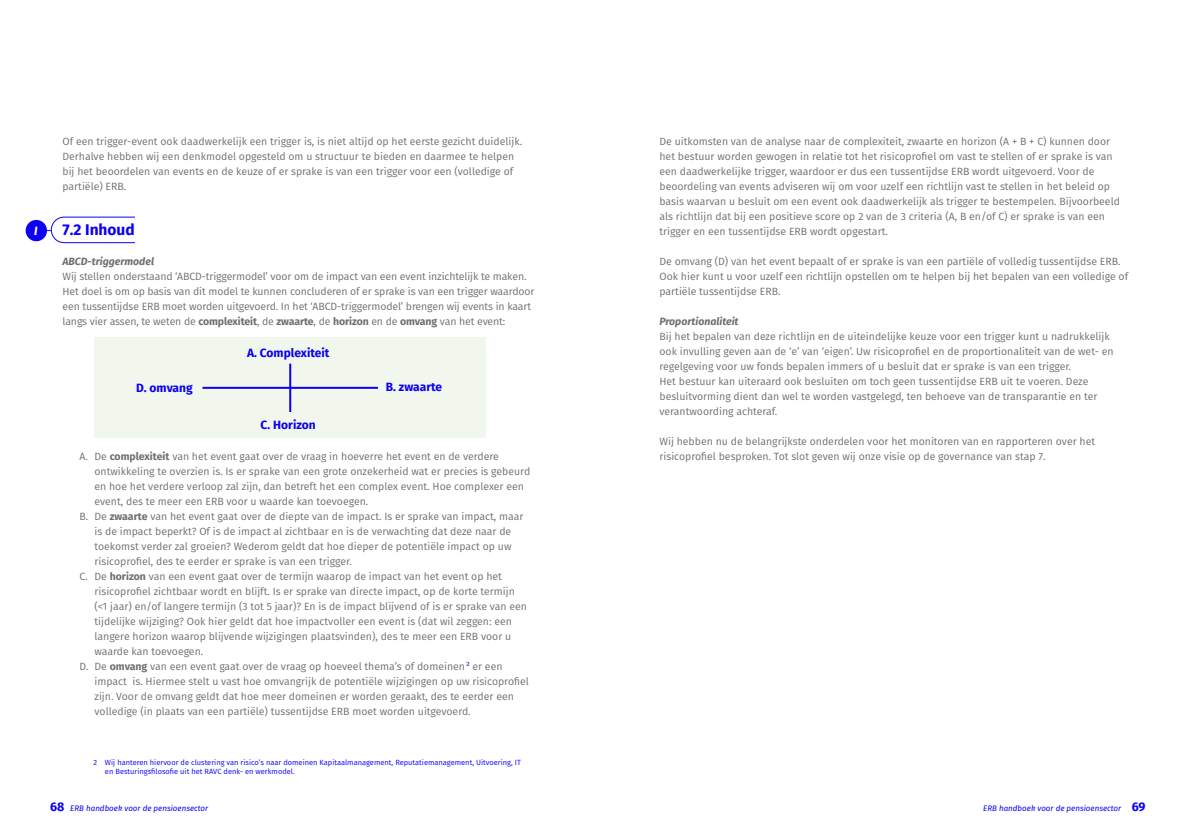
<style>
.page{position:relative;width:1194px;height:834px;background:#fff}
.page>*{position:absolute;margin:0;border:0;box-sizing:border-box;transform-origin:0 0}
.t1{font:700 15.5px "Fira Sans";color:#0c00f4}
.t2{font:700 12px "Fira Sans";color:#0c00f4}
.t3{font:italic 700 11.95px "Fira Sans";color:#fff}
.t4{font:10.5px/15px "Fira Sans";color:#706f6f}
.t5{font:italic 700 10.5px "Fira Sans";color:#706f6f}
.t6{font:italic 8px "Fira Sans";color:#0c00f4}
.t7{font:7.5px/9px "Fira Sans";color:#0c00f4}
.s1{font-weight:700}
.s2{font-weight:700;font-style:normal;font-size:12.5px}
</style>
<div class="page">
<div style="left:26px;top:220px;width:21px;height:21px;background:#0c00f4;border-radius:50%"></div>
<div style="left:94px;top:338px;width:392px;height:100px;background:#f1f7ed"></div>
<svg style="left:44px;top:216px;width:91px;height:28px"></svg>
<hr style="left:289px;top:364px;width:2px;height:48px;background:#0c00f4">
<hr style="left:202px;top:387px;width:176px;height:2px;background:#0c00f4">
<p class="t3" style="left:34px;top:221px;width:5px">I</p>
<p class="t4" style="left:62px;top:133px;width:461px">Of een trigger-event ook daadwerkelijk een trigger is, is niet altijd op het eerste gezicht duidelijk.<br>Derhalve hebben wij een denkmodel opgesteld om u structuur te bieden en daarmee te helpen bij het beoordelen van events en de keuze of er sprake is van een trigger voor een (volledige of partiële) ERB.</p>
<h1 class="t1" style="left:62px;top:216px;width:74px">7.2 Inhoud</h1>
<p class="t5" style="left:62px;top:252px;width:93px">ABCD-triggermodel</p>
<p class="t4" style="left:62px;top:268px;width:474px">Wij stellen onderstaand ‘ABCD-triggermodel’ voor om de impact van een event inzichtelijk te maken.<br>Het doel is om op basis van dit model te kunnen concluderen of er sprake is van een trigger waardoor een tussentijdse ERB moet worden uitgevoerd. In het ‘ABCD-triggermodel’ brengen wij events in kaart langs vier assen, te weten de <span class="s1">complexiteit</span>, de <span class="s1">zwaarte</span>, de <span class="s1">horizon</span> en de <span class="s1">omvang</span> van het event:</p>
<p class="t2" style="left:247px;top:342px;width:84px">A. Complexiteit</p>
<p class="t2" style="left:136px;top:378px;width:58px">D. omvang</p>
<p class="t2" style="left:386px;top:377px;width:58px">B. zwaarte</p>
<p class="t2" style="left:261px;top:414px;width:57px">C. Horizon</p>
<p class="t4" style="left:79px;top:448px;width:421px">A. De <span class="s1">complexiteit</span> van het event gaat over de vraag in hoeverre het event en de verdere</p>
<p class="t4" style="left:95px;top:463px;width:437px">ontwikkeling te overzien is. Is er sprake van een grote onzekerheid wat er precies is gebeurd</p>
<p class="t4" style="left:95px;top:478px;width:431px">en hoe het verdere verloop zal zijn, dan betreft het een complex event. Hoe complexer een</p>
<p class="t4" style="left:95px;top:493px;width:275px">event, des te meer een ERB voor u waarde kan toevoegen.</p>
<p class="t4" style="left:79px;top:508px;width:446px">B. De <span class="s1">zwaarte</span> van het event gaat over de diepte van de impact. Is er sprake van impact, maar</p>
<p class="t4" style="left:95px;top:523px;width:418px">is de impact beperkt? Of is de impact al zichtbaar en is de verwachting dat deze naar de</p>
<p class="t4" style="left:95px;top:538px;width:419px">toekomst verder zal groeien? Wederom geldt dat hoe dieper de potentiële impact op uw</p>
<p class="t4" style="left:95px;top:553px;width:259px">risicoprofel, des te eerder er sprake is van een trigger.</p>
<p class="t4" style="left:79px;top:568px;width:424px">C. De <span class="s1">horizon</span> van een event gaat over de termijn waarop de impact van het event op het</p>
<p class="t4" style="left:95px;top:583px;width:422px">risicoprofel zichtbaar wordt en blijft. Is er sprake van directe impact, op de korte termijn</p>
<p class="t4" style="left:95px;top:598px;width:434px">(&lt;1 jaar) en/of langere termijn (3 tot 5 jaar)? En is de impact blijvend of is er sprake van een</p>
<p class="t4" style="left:95px;top:613px;width:419px">tijdelijke wijziging? Ook hier geldt dat hoe impactvoller een event is (dat wil zeggen: een</p>
<p class="t4" style="left:95px;top:628px;width:418px">langere horizon waarop blijvende wijzigingen plaatsvinden), des te meer een ERB voor u</p>
<p class="t4" style="left:95px;top:643px;width:110px">waarde kan toevoegen.</p>
<p class="t4" style="left:79px;top:658px;width:425px">D. De <span class="s1">omvang</span> van een event gaat over de vraag op hoeveel thema’s of domeinen <sup>2</sup> er een</p>
<p class="t4" style="left:95px;top:673px;width:436px">impact is. Hiermee stelt u vast hoe omvangrijk de potentiële wijzigingen op uw risicoprofel</p>
<p class="t4" style="left:95px;top:688px;width:421px">zijn. Voor de omvang geldt dat hoe meer domeinen er worden geraakt, des te eerder een</p>
<p class="t4" style="left:95px;top:703px;width:378px">volledige (in plaats van een partiële) tussentijdse ERB moet worden uitgevoerd.</p>
<p class="t4" style="left:660px;top:133px;width:462px">De uitkomsten van de analyse naar de complexiteit, zwaarte en horizon (A + B + C) kunnen door het bestuur worden gewogen in relatie tot het risicoprofel om vast te stellen of er sprake is van een daadwerkelijke trigger, waardoor er dus een tussentijdse ERB wordt uitgevoerd. Voor de beoordeling van events adviseren wij om voor uzelf een richtlijn vast te stellen in het beleid op basis waarvan u besluit om een event ook daadwerkelijk als trigger te bestempelen. Bijvoorbeeld als richtlijn dat bij een positieve score op 2 van de 3 criteria (A, B en/of C) er sprake is van een trigger en een tussentijdse ERB wordt opgestart.</p>
<p class="t4" style="left:660px;top:253px;width:471px">De omvang (D) van het event bepaalt of er sprake is van een partiële of volledig tussentijdse ERB.<br>Ook hier kunt u voor uzelf een richtlijn opstellen om te helpen bij het bepalen van een volledige of partiële tussentijdse ERB.</p>
<p class="t5" style="left:660px;top:312px;width:81px">Proportionaliteit</p>
<p class="t4" style="left:660px;top:328px;width:456px">Bij het bepalen van deze richtlijn en de uiteindelijke keuze voor een trigger kunt u nadrukkelijk ook invulling geven aan de ‘e’ van ‘eigen’. Uw risicoprofel en de proportionaliteit van de wet- en regelgeving voor uw fonds bepalen immers of u besluit dat er sprake is van een trigger.<br>Het bestuur kan uiteraard ook besluiten om toch geen tussentijdse ERB uit te voeren. Deze besluitvorming dient dan wel te worden vastgelegd, ten behoeve van de transparantie en ter verantwoording achteraf.</p>
<p class="t4" style="left:660px;top:433px;width:437px">Wij hebben nu de belangrijkste onderdelen voor het monitoren van en rapporteren over het risicoprofel besproken. Tot slot geven wij onze visie op de governance van stap 7.</p>
<p class="t7" style="left:93px;top:758px;width:5px">2</p>
<p class="t7" style="left:105px;top:758px;width:417px">Wij hanteren hiervoor de clustering van risico’s naar domeinen Kapitaalmanagement, Reputatiemanagement, Uitvoering, IT en Besturingsflosofe uit het RAVC denk- en werkmodel.</p>
<p class="t6" style="left:50px;top:802px;width:160px"><span class="s2">68</span> ERB handboek voor de pensioensector</p>
<p class="t6" style="left:983px;top:802px;width:164px">ERB handboek voor de pensioensector <span class="s2">69</span></p>
</div>
